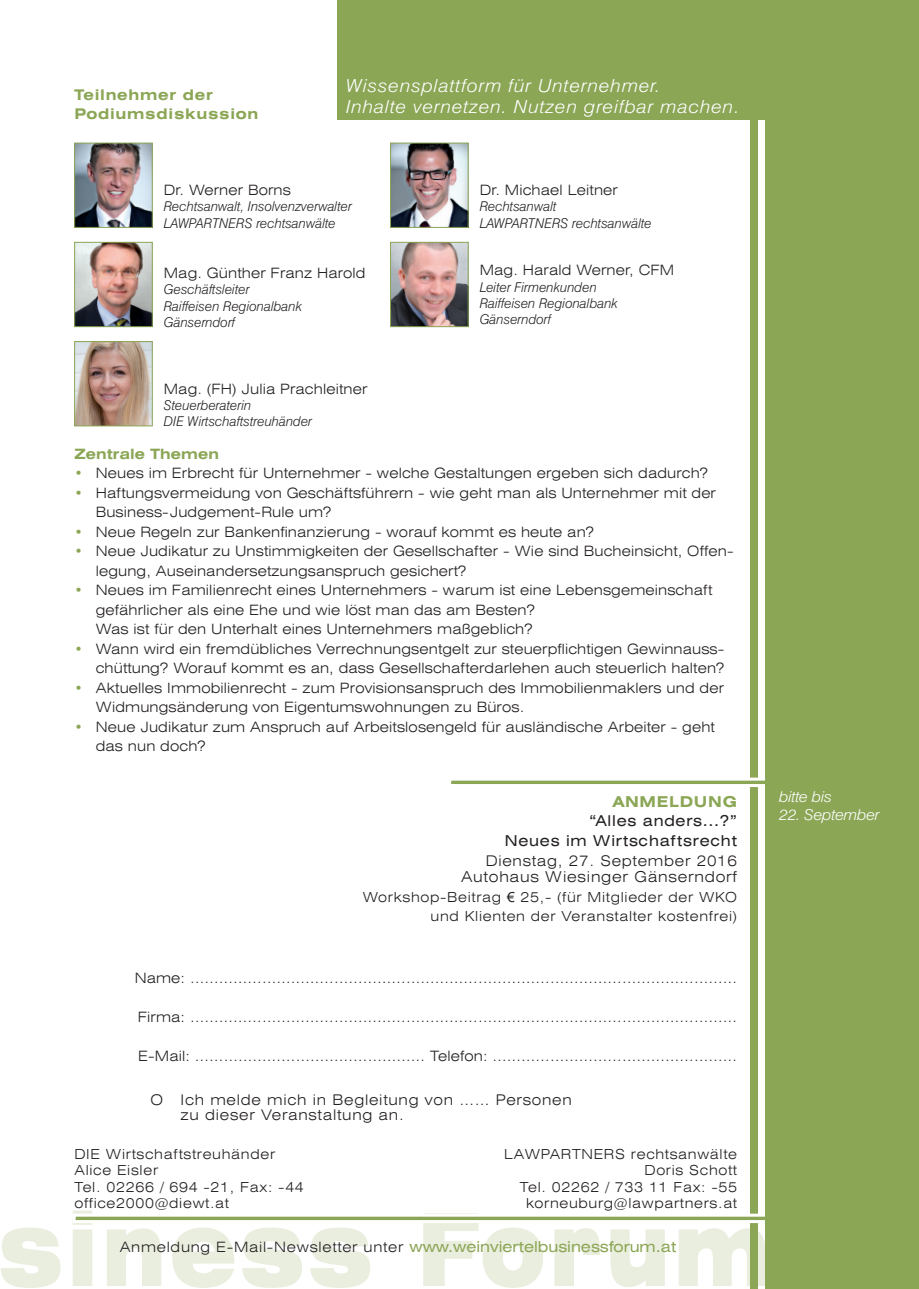
<style>
.page{position:relative;width:919px;height:1289px;background:#fff}
.page>*{position:absolute;margin:0;border:0;box-sizing:border-box;transform-origin:0 0}
.t1{font:italic 300 18px/21.6px "Swiss 721 BT";letter-spacing:.04em;color:#fff;scale:1.1 1}
.t2{font:expanded 15px/19.5px "Swiss 721 BT";letter-spacing:.05em;color:#231f20;text-align:right}
.t3{font:300 expanded 15px "Swiss 721 BT";letter-spacing:.05em;color:#231f20}
.t4{font:italic 300 15px "Swiss 721 BT";letter-spacing:-.02em;color:#fff;scale:1.1 1}
.t5{font:700 expanded 15px "Swiss 721 BT";letter-spacing:.05em;color:#8ba655}
.t6{font:300 expanded 14.7px/14.7px "Swiss 721 BT";letter-spacing:.05em;color:#231f20}
.t7{font:700 expanded 14.7px/19.5px "Swiss 721 BT";letter-spacing:.05em;color:#8ba655}
.t8{font:300 expanded 14.25px/19.5px "Swiss 721 BT";letter-spacing:.01em;color:#231f20}
.t9{font:300 expanded 14.25px "Swiss 721 BT";letter-spacing:.05em;color:#231f20}
.t10{font:700 expanded 14.25px "Swiss 721 BT";letter-spacing:.01em;color:#8ba655}
.t11{font:300 expanded 13.8px/16.2px "Swiss 721 BT";letter-spacing:.05em;color:#231f20;text-align:right}
.t12{font:italic 300 13.5px/16.2px "Swiss 721 BT";color:#231f20}
.s1{font-weight:700;color:#8ba655}
.s2{font-family:"Arial";font-weight:400;font-stretch:normal}
.s3{font-weight:400;font-size:15px;color:#8ba655}
</style>
<div class="page">
<svg style="left:1px;top:1210px;width:764px;height:77px"></svg>
<div style="left:750px;top:0;width:8px;height:1288px;background:#8ba655"></div>
<div style="left:337px;top:0;width:581px;height:119px;background:#8ba655"></div>
<svg style="left:451px;top:777px;width:314px;height:10px"></svg>
<svg style="left:71px;top:1212px;width:694px;height:12px"></svg>
<div style="left:765px;top:0;width:153px;height:1288px;background:#8ba655"></div>
<img style="left:76px;top:145px;width:74px;height:80px">
<div style="left:74px;top:143px;width:78px;height:84px;border:1px solid #8ba655"></div>
<img style="left:392px;top:145px;width:74px;height:80px">
<div style="left:390px;top:143px;width:78px;height:84px;border:1px solid #8ba655"></div>
<img style="left:76px;top:244px;width:74px;height:81px">
<div style="left:74px;top:242px;width:78px;height:85px;border:1px solid #8ba655"></div>
<img style="left:392px;top:244px;width:74px;height:81px">
<div style="left:390px;top:242px;width:78px;height:85px;border:1px solid #8ba655"></div>
<img style="left:76px;top:343px;width:74px;height:81px">
<div style="left:74px;top:341px;width:78px;height:85px;border:1px solid #8ba655"></div>
<p class="t7" style="left:74px;top:84px;width:185px">Teilnehmer der<br>Podiumsdiskussion</p>
<p class="t1" style="left:346px;top:74px;width:359px">Wissensplattform für Unternehmer.<br>Inhalte vernetzen. Nutzen greifbar machen.</p>
<p class="t8" style="left:164px;top:180px;width:129px">Dr. Werner Borns</p>
<p class="t12" style="left:164px;top:198px;width:190px">Rechtsanwalt, Insolvenzverwalter<br>LAWPARTNERS rechtsanwälte</p>
<p class="t8" style="left:164px;top:263px;width:203px">Mag. Günther Franz Harold</p>
<p class="t12" style="left:164px;top:281px;width:140px">Geschäftsleiter<br>Raiffeisen Regionalbank<br>Gänserndorf</p>
<p class="t8" style="left:164px;top:379px;width:205px">Mag. (FH) Julia Prachleitner</p>
<p class="t12" style="left:164px;top:397px;width:150px">Steuerberaterin<br>DIE Wirtschaftstreuhänder</p>
<p class="t8" style="left:479px;top:180px;width:140px">Dr. Michael Leitner</p>
<p class="t12" style="left:479px;top:198px;width:174px">Rechtsanwalt<br>LAWPARTNERS rechtsanwälte</p>
<p class="t8" style="left:479px;top:260px;width:196px">Mag. Harald Werner, CFM</p>
<p class="t12" style="left:479px;top:278px;width:140px">Leiter Firmenkunden<br>Raiffeisen Regionalbank<br>Gänserndorf</p>
<p class="t10" style="left:74px;top:445px;width:146px">Zentrale Themen</p>
<p class="t8" style="left:74px;top:463px;width:635px"><span class="s1">•</span> Neues im Erbrecht für Unternehmer - welche Gestaltungen ergeben sich dadurch?</p>
<p class="t8" style="left:96px;top:483px;width:621px;text-indent:-21px"><span class="s1">•</span> Haftungsvermeidung von Geschäftsführern - wie geht man als Unternehmer mit der<br>Business-Judgement-Rule um?</p>
<p class="t8" style="left:74px;top:522px;width:521px"><span class="s1">•</span> Neue Regeln zur Bankenfinanzierung - worauf kommt es heute an?</p>
<p class="t8" style="left:96px;top:541px;width:639px;text-indent:-21px"><span class="s1">•</span> Neue Judikatur zu Unstimmigkeiten der Gesellschafter - Wie sind Bucheinsicht, Offen&shy;legung, Auseinandersetzungsanspruch gesichert?</p>
<p class="t8" style="left:96px;top:580px;width:618px;text-indent:-21px"><span class="s1">•</span> Neues im Familienrecht eines Unternehmers - warum ist eine Lebensgemeinschaft gefährlicher als eine Ehe und wie löst man das am Besten?<br>Was ist für den Unterhalt eines Unternehmers maßgeblich?</p>
<p class="t8" style="left:74px;top:639px;width:651px;text-align:right"><span class="s1">•</span> Wann wird ein fremdübliches Verrechnungsentgelt zur steuerpflichtigen Gewinnauss&shy;chüttung? Worauf kommt es an, dass Gesellschafterdarlehen auch steuerlich halten?</p>
<p class="t8" style="left:96px;top:678px;width:629px;text-indent:-21px"><span class="s1">•</span> Aktuelles Immobilienrecht - zum Provisionsanspruch des Immobilienmaklers und der<br>Widmungsänderung von Eigentumswohnungen zu Büros.</p>
<p class="t8" style="left:96px;top:716px;width:620px;text-indent:-21px"><span class="s1">•</span> Neue Judikatur zum Anspruch auf Arbeitslosengeld für ausländische Arbeiter - geht das nun doch?</p>
<p class="t5" style="left:612px;top:792px;width:126px">ANMELDUNG</p>
<p class="t2" style="left:504px;top:811px;width:234px">“Alles anders...?”<br>Neues im Wirtschaftsrecht</p>
<p class="t6" style="left:485px;top:852px;width:253px">Dienstag, 27. September 2016</p>
<p class="t3" style="left:461px;top:867px;width:277px">Autohaus Wiesinger Gänserndorf</p>
<p class="t11" style="left:363px;top:886px;width:375px;line-height:19.5px">Workshop-Beitrag <span class="s2">€</span> 25,- (für Mitglieder der WKO und Klienten der Veranstalter kostenfrei)</p>
<p class="t8" style="left:135px;top:968px;width:604px">Name: ……………………………………………………………………………………………………</p>
<p class="t8" style="left:138px;top:1007px;width:600px">Firma: ……………………………………………………………………………………………………</p>
<p class="t8" style="left:138px;top:1046px;width:600px">E-Mail: ………………………………………… Telefon: ……………………………………………</p>
<p class="t6" style="left:181px;top:1092px;width:392px;text-indent:-30px">O Ich melde mich in Begleitung von …… Personen zu dieser Veranstaltung an.</p>
<p class="t11" style="left:504px;top:1146px;width:234px">LAWPARTNERS rechtsanwälte<br>Doris Schott<br>Tel. 02262 / 733 11 Fax: -55 korneuburg@lawpartners.at</p>
<p class="t9" style="left:120px;top:1238px;width:558px">Anmeldung E-Mail-Newsletter unter <span class="s3">www.weinviertelbusinessforum.at</span></p>
<p class="t11" style="left:74px;top:1146px;width:231px;text-align:left">DIE Wirtschaftstreuhänder<br>Alice Eisler<br>Tel. 02266 / 694 -21, Fax: -44 office2000@diewt.at</p>
<p class="t4" style="left:779px;top:787px;width:49px">bitte bis</p>
<p class="t4" style="left:779px;top:805px;width:93px">22. September</p>
</div>
